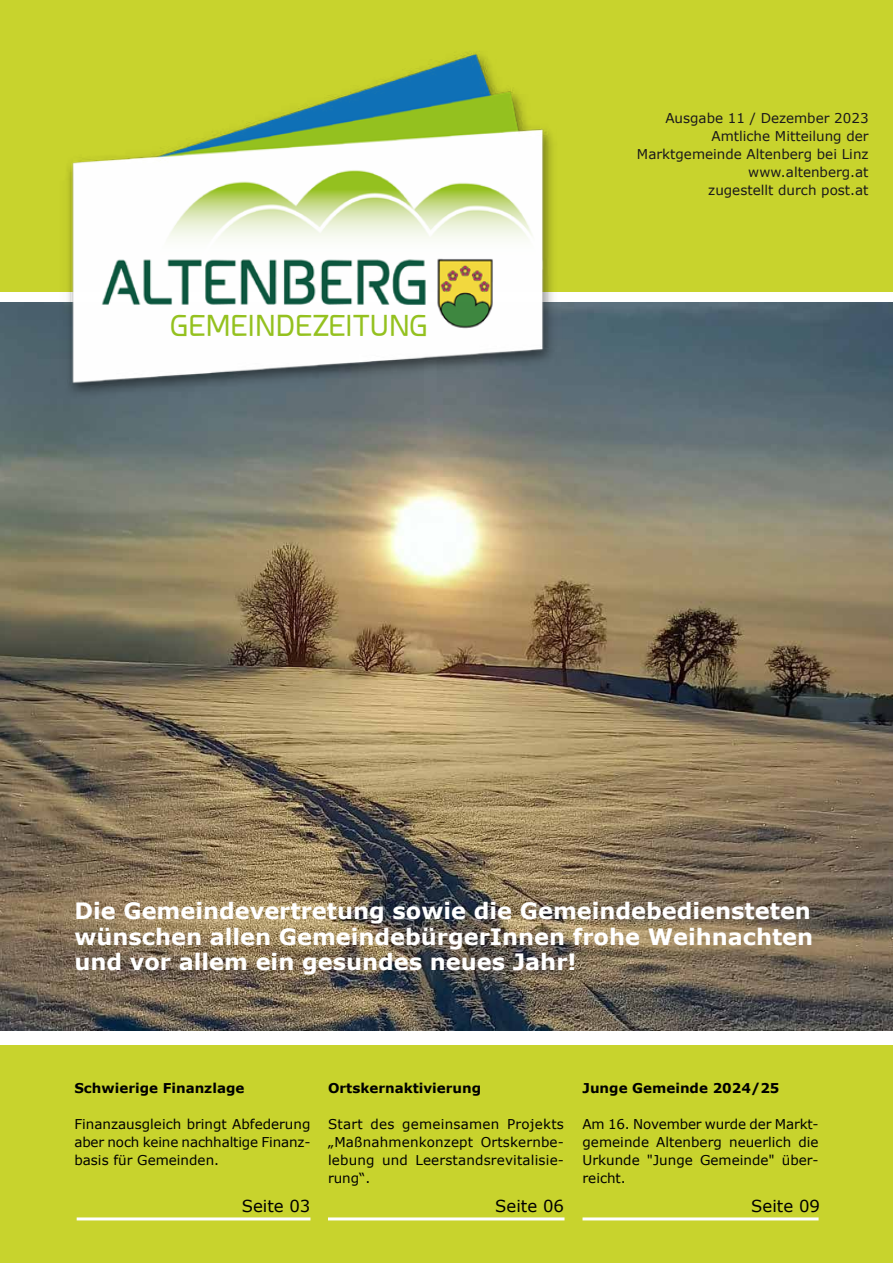
<style>
.page{position:relative;width:893px;height:1263px;background:#fff}
.page>*{position:absolute;margin:0;border:0;box-sizing:border-box;transform-origin:0 0}
.t1{font:28.5px "Esphimere";color:#94c11f}
.t2{font:700 22.5px/25.5px "Verdana";color:#fff;text-align:justify}
.t3{font:16.5px "Verdana";color:#000}
.t4{font:13.5px/18px "Verdana";color:#000;text-align:justify}
.t5{font:13.5px/18px "Verdana";color:#1a181b;text-align:right}
.t6{font:700 13.5px "Verdana";color:#000}
</style>
<div class="page">
<img style="left:0;top:303px;width:893px;height:727px">
<div style="left:0;top:0;width:893px;height:291px;background:#c8d32d"></div>
<div style="left:0;top:1045px;width:893px;height:218px;background:#c8d32d"></div>
<hr style="left:77px;top:1217px;width:233px;height:3px;background:#fff">
<hr style="left:328px;top:1217px;width:236px;height:3px;background:#fff">
<hr style="left:582px;top:1217px;width:237px;height:3px;background:#fff">
<img style="left:56px;top:52px;width:508px;height:347px">
<h1 class="t1" style="left:171px;top:308px;width:259px">GEMEINDEZEITUNG</h1>
<p class="t5" style="left:637px;top:109px;width:233px">Ausgabe 11 / Dezember 2023<br>Amtliche Mitteilung der<br>Marktgemeinde Altenberg bei Linz www.altenberg.at<br>zugestellt durch post.at</p>
<h2 class="t2" style="left:74px;top:898px;width:740px">Die Gemeindevertretung sowie die Gemeindebediensteten wünschen allen GemeindebürgerInnen frohe Weihnachten und vor allem ein gesundes neues Jahr!</h2>
<p class="t6" style="left:74px;top:1079px;width:172px">Schwierige Finanzlage</p>
<p class="t4" style="left:74px;top:1115px;width:238px">Finanzausgleich bringt Abfederung aber noch keine nachhaltige Finanz&shy;basis für Gemeinden.</p>
<p class="t6" style="left:328px;top:1079px;width:155px">Ortskernaktivierung</p>
<p class="t4" style="left:328px;top:1115px;width:238px">Start des gemeinsamen Projekts „Maßnahmenkonzept Ortskernbe&shy;lebung und Leerstandsrevitalisie&shy;rung“.</p>
<p class="t6" style="left:582px;top:1079px;width:199px">Junge Gemeinde 2024/25</p>
<p class="t4" style="left:582px;top:1115px;width:238px">Am 16. November wurde der Markt&shy;gemeinde Altenberg neuerlich die Urkunde "Junge Gemeinde" über&shy;reicht.</p>
<p class="t3" style="left:242px;top:1194px;width:70px">Seite 03</p>
<p class="t3" style="left:495px;top:1194px;width:70px">Seite 06</p>
<p class="t3" style="left:751px;top:1194px;width:70px">Seite 09</p>
</div>
